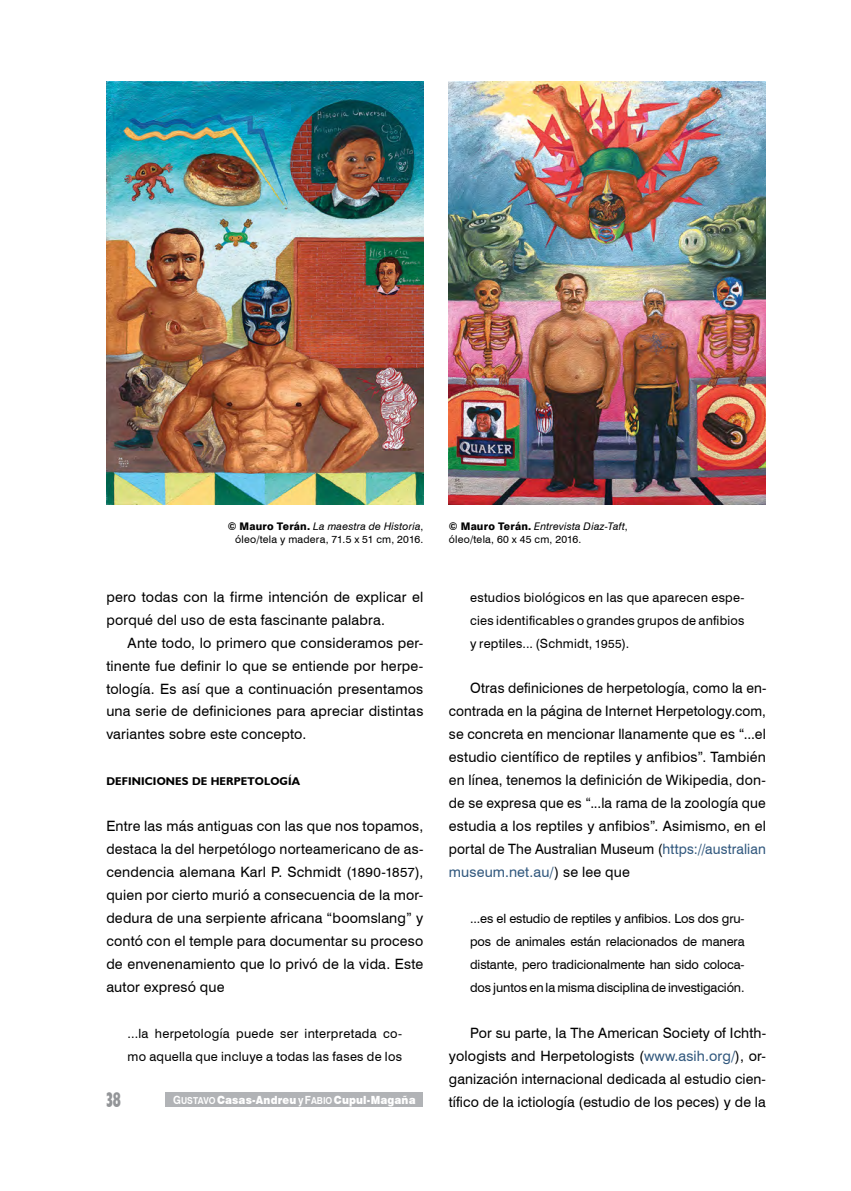
<style>
.page{position:relative;width:851px;height:1191px;background:#fff}
.page>*{position:absolute;margin:0;border:0;box-sizing:border-box;transform-origin:0 0}
.t1{font:700 condensed 21px "Humanist 521 BT Xtra";color:#939598;scale:.75 1}
.t2{font:14.25px/23px "Swiss 721 BT";letter-spacing:.01em;color:#000;text-align:justify}
.t3{font:12.75px/23px "Swiss 721 BT";letter-spacing:.02em;color:#000;text-align:justify}
.t4{font:900 11.25px "Swiss 721 BT";letter-spacing:.015em;color:#fff;scale:.9 1}
.t5{font:700 11.25px "Humanist 521 BT";letter-spacing:.015em;color:#000}
.t6{font:10.5px/12.6px "Swiss 721 BT";letter-spacing:.02em;color:#000}
.s1{font-weight:800}
.s2{font-style:italic}
.s3{font-size:13.5px}
.s4{font-family:"Swiss 721 BT Bold SC850";font-weight:400}
.s5{font-family:"Swiss 721 BT Bold SC850";font-weight:400;font-size:9.6px}
.s6{font-weight:700}
.s7{font-size:12px}
.s8{color:#30577d}
</style>
<div class="page">
<div style="left:165px;top:1092px;width:258px;height:14px;background:#b1b3b6"></div>
<img style="left:449px;top:82px;width:316px;height:422px">
<img style="left:106px;top:82px;width:317px;height:422px">
<p class="t6" style="left:228px;top:519px;width:197px;text-align:right"><span class="s1">© Mauro Terán.</span> <span class="s2">La maestra de Historia</span>, óleo/tela y madera, 71.5 x 51 cm, 2016.</p>
<p class="t2" style="left:106px;top:584px;width:318px">pero todas con la firme intención de explicar el porqué del uso de esta fascinante palabra.</p>
<p class="t2" style="left:106px;top:630px;width:318px;text-indent:21px">Ante todo, lo primero que consideramos per&shy;tinente fue definir lo que se entiende por herpe&shy;tología. Es así que a continuación presentamos una serie de definiciones para apreciar distintas variantes sobre este concepto.</p>
<p class="t5" style="left:106px;top:774px;width:195px">DEFINICIONES DE HERPETOLOGÍA</p>
<p class="t2" style="left:106px;top:814px;width:318px">Entre las más antiguas con las que nos topamos, destaca la del herpetólogo norteamericano de as&shy;cendencia alemana Karl P. Schmidt (<span class="s3">1890</span>-<span class="s3">1857</span>), quien por cierto murió a consecuencia de la mor&shy;dedura de una serpiente africana “boomslang” y contó con el temple para documentar su proceso de envenenamiento que lo privó de la vida. Este autor expresó que</p>
<p class="t3" style="left:128px;top:1021px;width:276px">...la herpetología puede ser interpretada co&shy;mo aquella que incluye a todas las fases de los</p>
<p class="t4" style="left:173px;top:1092px;width:271px"><span class="s4">G</span><span class="s5">USTAVO</span> Casas-Andreu <span class="s6">y</span> <span class="s4">F</span><span class="s5">ABIO</span> Cupul-Magaña</p>
<h1 class="t1" style="left:106px;top:1086px;width:21px">38</h1>
<p class="t6" style="left:449px;top:519px;width:180px"><span class="s1">© Mauro Terán.</span> <span class="s2">Entrevista Diaz-Taft</span>, óleo/tela, 60 x 45 cm, 2016.</p>
<p class="t3" style="left:470px;top:585px;width:276px">estudios biológicos en las que aparecen espe&shy;cies identificables o grandes grupos de anfibios y reptiles... (Schmidt, <span class="s7">1955</span>).</p>
<p class="t2" style="left:449px;top:676px;width:319px;text-indent:21px">Otras definiciones de herpetología, como la en&shy;contrada en la página de Internet Herpetology.com, se concreta en mencionar llanamente que es “...el estudio científico de reptiles y anfibios”. También en línea, tenemos la definición de Wikipedia, don&shy;de se expresa que es “...la rama de la zoología que estudia a los reptiles y anfibios”. Asimismo, en el portal de The Australian Museum (<span class="s8">https://australian museum.net.au/</span>) se lee que</p>
<p class="t3" style="left:470px;top:906px;width:276px">...es el estudio de reptiles y anfibios. Los dos gru&shy;pos de animales están relacionados de manera distante, pero tradicionalmente han sido coloca&shy;dos juntos en la misma disciplina de investigación.</p>
<p class="t2" style="left:449px;top:1020px;width:318px;text-indent:21px">Por su parte, la The American Society of Ichth&shy;yologists and Herpetologists (<span class="s8">www.asih.org/</span>), or&shy;ganización internacional dedicada al estudio cien&shy;tífico de la ictiología (estudio de los peces) y de la</p>
</div>
